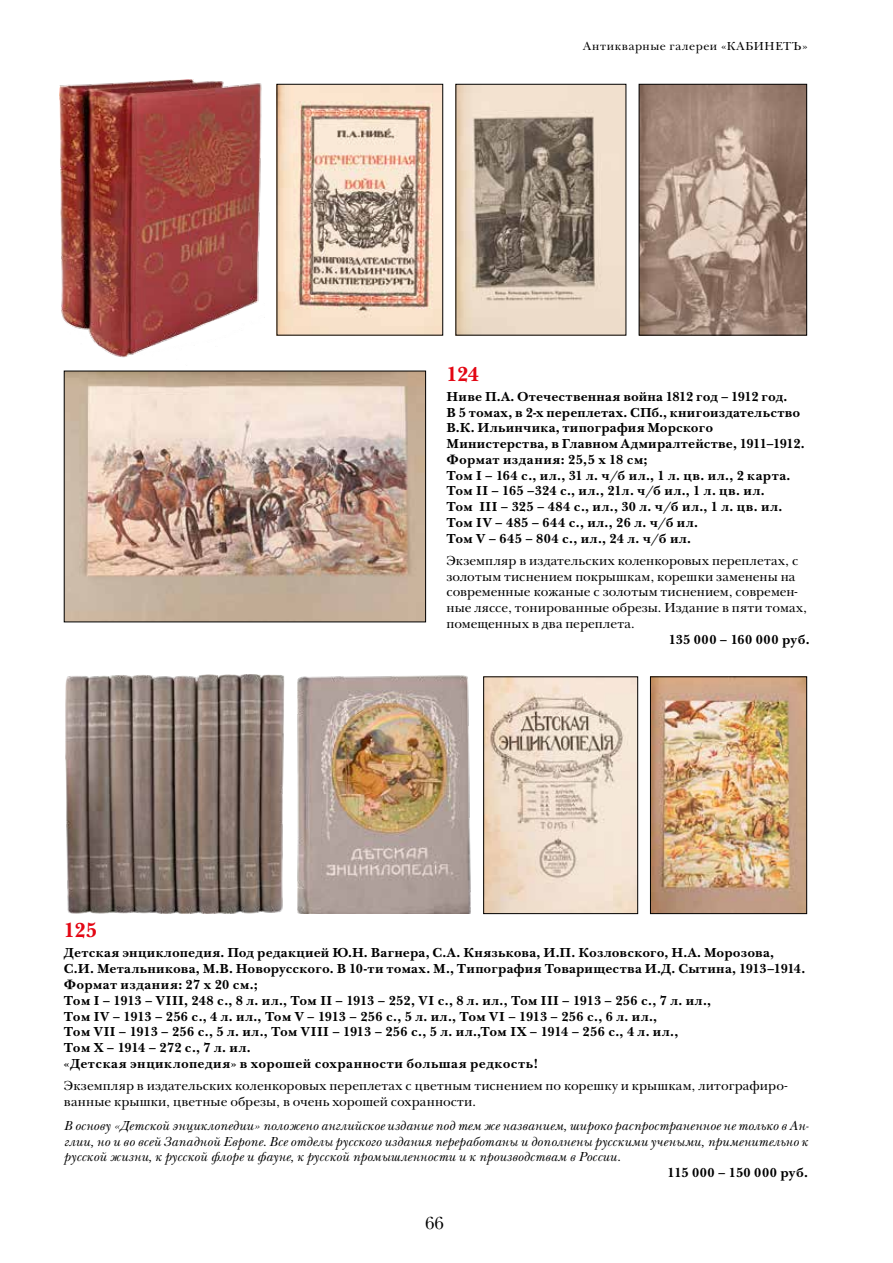
<style>
.page{position:relative;width:893px;height:1263px;background:#fff}
.page>*{position:absolute;margin:0;border:0;box-sizing:border-box;transform-origin:0 0}
.t1{font:700 21px "New Baskerville C";letter-spacing:-.025em;color:#e30613}
.t2{font:18px "New Baskerville C";color:#000}
.t3{font:700 13.5px/15.8px "New Baskerville C";letter-spacing:.015em;color:#000}
.t4{font:13.5px/15.8px "New Baskerville C";letter-spacing:.005em;color:#000}
.t5{font:italic 13.5px/15.8px "New Baskerville C";letter-spacing:.015em;color:#000;text-align:justify}
.t6{font:700 13.5px "New Baskerville C";letter-spacing:.035em;color:#000}
.t7{font:12px "New Baskerville C";letter-spacing:.055em;color:#000}
</style>
<div class="page">
<img style="left:59px;top:80px;width:205px;height:305px">
<img style="left:279px;top:86px;width:162px;height:247px">
<img style="left:458px;top:86px;width:166px;height:247px">
<img style="left:641px;top:86px;width:164px;height:247px">
<div style="left:639px;top:84px;width:168px;height:251px;border:1px solid #000"></div>
<img style="left:66px;top:373px;width:358px;height:247px">
<div style="left:64px;top:371px;width:362px;height:251px;border:1px solid #000"></div>
<img style="left:297px;top:675px;width:174px;height:239px">
<img style="left:485px;top:679px;width:151px;height:233px">
<div style="left:483px;top:677px;width:155px;height:237px;border:1px solid #000"></div>
<img style="left:652px;top:679px;width:153px;height:233px">
<div style="left:650px;top:677px;width:157px;height:237px;border:1px solid #000"></div>
<img style="left:66px;top:675px;width:218px;height:239px">
<p class="t7" style="left:583px;top:39px;width:226px">Антикварные галереи «КАБИНЕТЪ»</p>
<h1 class="t1" style="left:446px;top:362px;width:34px">124</h1>
<p class="t3" style="left:446px;top:389px;width:360px">Ниве П.А. Отечественная война 1812 год – 1912 год.<br>В 5 томах, в 2-х переплетах. СПб., книгоиздательство В.К. Ильинчика, типография Морского Министерства, в Главном Адмиралтействе, 1911–1912.<br>Формат издания: 25,5 х 18 см;<br>Том I – 164 с., ил., 31 л. ч/б ил., 1 л. цв. ил., 2 карта.<br>Том II – 165 –324 с., ил., 21л. ч/б ил., 1 л. цв. ил.<br>Том III – 325 – 484 с., ил., 30 л. ч/б ил., 1 л. цв. ил.<br>Том IV – 485 – 644 с., ил., 26 л. ч/б ил.<br>Том V – 645 – 804 с., ил., 24 л. ч/б ил.</p>
<p class="t4" style="left:446px;top:553px;width:362px">Экземпляр в издательских коленкоровых переплетах, с золотым тиснением покрышкам, корешки заменены на современные кожаные с золотым тиснением, современ&shy;ные ляссе, тонированные обрезы. Издание в пяти томах, помещенных в два переплета.</p>
<p class="t6" style="left:669px;top:631px;width:142px">135 000 – 160 000 руб.</p>
<h1 class="t1" style="left:64px;top:918px;width:35px">125</h1>
<p class="t3" style="left:64px;top:945px;width:743px">Детская энциклопедия. Под редакцией Ю.Н. Вагнера, С.А. Князькова, И.П. Козловского, Н.А. Морозова, С.И. Метальникова, М.В. Новорусского. В 10-ти томах. М., Типография Товарищества И.Д. Сытина, 1913–1914.<br>Формат издания: 27 х 20 см.;<br>Том I – 1913 – VIII, 248 с., 8 л. ил., Том II – 1913 – 252, VI с., 8 л. ил., Том III – 1913 – 256 с., 7 л. ил.,<br>Том IV – 1913 – 256 с., 4 л. ил., Том V – 1913 – 256 с., 5 л. ил., Том VI – 1913 – 256 с., 6 л. ил.,<br>Том VII – 1913 – 256 с., 5 л. ил., Том VIII – 1913 – 256 с., 5 л. ил.,Том IX – 1914 – 256 с., 4 л. ил.,<br>Том X – 1914 – 272 с., 7 л. ил.<br>«Детская энциклопедия» в хорошей сохранности большая редкость!</p>
<p class="t4" style="left:64px;top:1078px;width:725px">Экземпляр в издательских коленкоровых переплетах с цветным тиснением по корешку и крышкам, литографиро&shy;ванные крышки, цветные обрезы, в очень хорошей сохранности.</p>
<p class="t5" style="left:64px;top:1118px;width:746px">В основу «Детской энциклопедии» положено английское издание под тем же названием, широко распространенное не только в Ан&shy;глии, но и во всей Западной Европе. Все отделы русского издания переработаны и дополнены русскими учеными, применительно к русской жизни, к русской флоре и фауне, к русской промышленности и к производствам в России.</p>
<p class="t6" style="left:668px;top:1165px;width:142px">115 000 – 150 000 руб.</p>
<h2 class="t2" style="left:425px;top:1212px;width:21px">66</h2>
</div>
